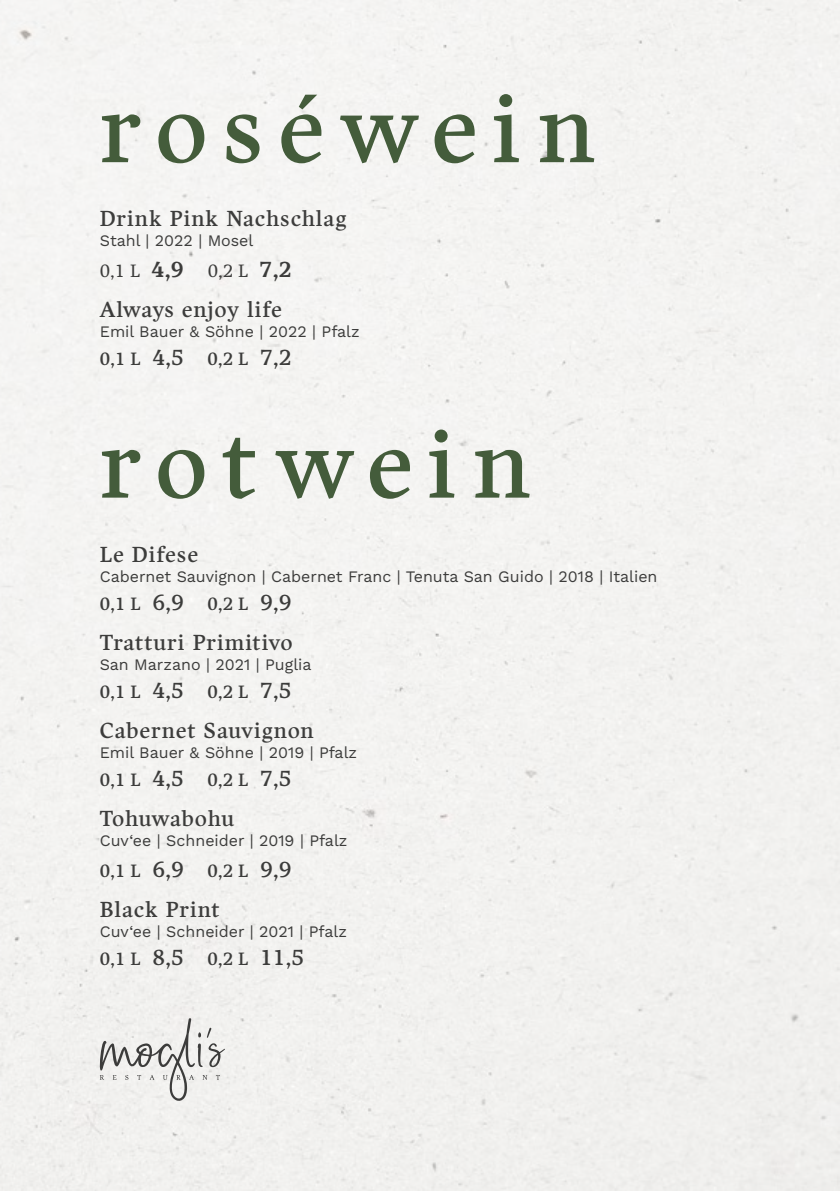
<style>
.page{position:relative;width:840px;height:1191px;background:#fff}
.page>*{position:absolute;margin:0;border:0;box-sizing:border-box;transform-origin:0 0}
.t1{font:96px "Harfang";letter-spacing:.16em;color:#445c3b}
.t2{font:22px "Harfang";letter-spacing:.04em;color:#3c3c3b}
.t3{font:22px "Harfang";letter-spacing:.02em;color:#3c3c3b}
.t4{font:18px "Harfang";color:#3c3c3b}
.t5{font:300 18px "Harfang";color:#3c3c3b}
.t6{font:16px "Work Sans";color:#3c3c3b}
.s1{font-weight:700;font-size:22px}
.s2{font-size:22px}
</style>
<div class="page">
<div style="left:0;top:0;width:839px;height:1191px;background:#f3f2f1"></div>
<svg style="left:100px;top:1018px;width:125px;height:82px"></svg>
<h1 class="t1" style="left:100px;top:90px;width:496px">roséwein</h1>
<h2 class="t2" style="left:100px;top:210px;width:248px">Drink Pink Nachschlag</h2>
<p class="t6" style="left:100px;top:229px;width:155px">Stahl | 2022 | Mosel</p>
<p class="t5" style="left:100px;top:264px;width:193px">0,1 L <span class="s1">4,9</span> 0,2 L <span class="s1">7,2</span></p>
<h2 class="t2" style="left:100px;top:301px;width:183px">Always enjoy life</h2>
<p class="t6" style="left:100px;top:319px;width:261px">Emil Bauer &amp; Söhne | 2022 | Pfalz</p>
<p class="t4" style="left:100px;top:352px;width:193px">0,1 L <span class="s2">4,5</span> 0,2 L <span class="s2">7,2</span></p>
<h1 class="t1" style="left:100px;top:425px;width:431px">rotwein</h1>
<h2 class="t2" style="left:100px;top:545px;width:99px">Le Difese</h2>
<p class="t6" style="left:100px;top:564px;width:559px">Cabernet Sauvignon | Cabernet Franc | Tenuta San Guido | 2018 | Italien</p>
<p class="t4" style="left:100px;top:596px;width:193px">0,1 L <span class="s2">6,9</span> 0,2 L <span class="s2">9,9</span></p>
<h2 class="t2" style="left:100px;top:633px;width:194px">Tratturi Primitivo</h2>
<p class="t6" style="left:100px;top:652px;width:213px">San Marzano | 2021 | Puglia</p>
<p class="t4" style="left:100px;top:684px;width:193px">0,1 L <span class="s2">4,5</span> 0,2 L <span class="s2">7,5</span></p>
<h2 class="t2" style="left:100px;top:721px;width:215px">Cabernet Sauvignon</h2>
<p class="t6" style="left:100px;top:740px;width:259px">Emil Bauer &amp; Söhne | 2019 | Pfalz</p>
<p class="t4" style="left:100px;top:772px;width:193px">0,1 L <span class="s2">4,5</span> 0,2 L <span class="s2">7,5</span></p>
<h2 class="t3" style="left:100px;top:809px;width:136px">Tohuwabohu</h2>
<p class="t6" style="left:100px;top:828px;width:249px">Cuv‘ee | Schneider | 2019 | Pfalz</p>
<p class="t4" style="left:100px;top:863px;width:193px">0,1 L <span class="s2">6,9</span> 0,2 L <span class="s2">9,9</span></p>
<h2 class="t2" style="left:100px;top:900px;width:122px">Black Print</h2>
<p class="t6" style="left:100px;top:919px;width:248px">Cuv‘ee | Schneider | 2021 | Pfalz</p>
<p class="t4" style="left:100px;top:951px;width:206px">0,1 L <span class="s2">8,5</span> 0,2 L <span class="s2">11,5</span></p>
</div>
